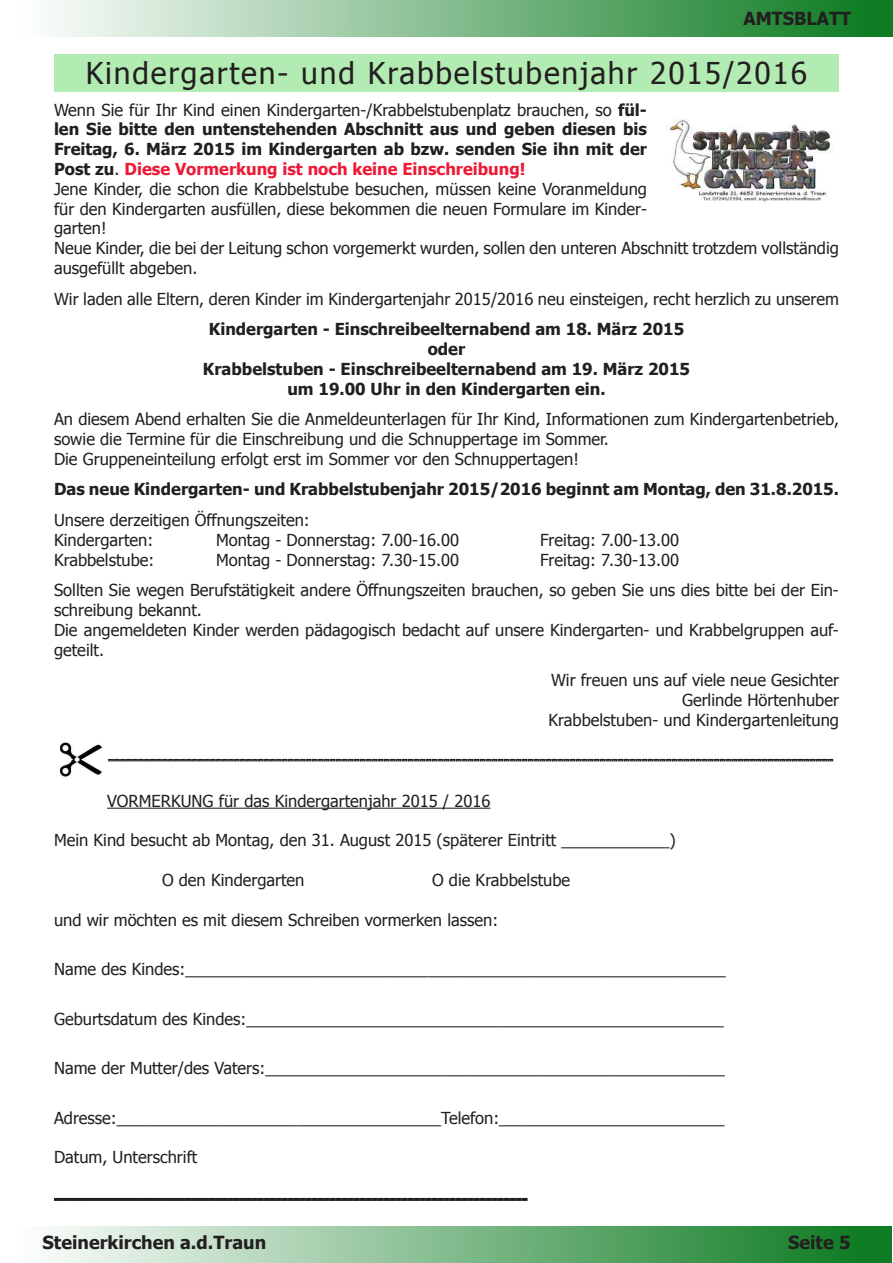
<style>
.page{position:relative;width:893px;height:1263px;background:#fff}
.page>*{position:absolute;margin:0;border:0;box-sizing:border-box;transform-origin:0 0}
.t1{font:30px "Tahoma";letter-spacing:.06em;color:#231f20}
.t2{font:700 18px "Tahoma";color:#231f20}
.t3{font:16.5px/19.8px "Tahoma";color:#231f20}
.t4{font:700 16.5px/19.8px "Tahoma";color:#231f20;text-align:center}
.s1{font-weight:700}
.s2{font-weight:700;color:#ed1a37}
</style>
<div class="page">
<div style="left:0;top:1226px;width:891px;height:37px;background:linear-gradient(to right,#fff,#06781b)"></div>
<div style="left:0;top:0;width:893px;height:37px;background:linear-gradient(to right,#fff,#08791d)"></div>
<div style="left:54px;top:54px;width:785px;height:37px;background:#b3ecb3"></div>
<hr style="left:107px;top:808px;width:383px;height:1px;background:#231f20">
<svg style="left:109px;top:759px;width:724px;height:2px"></svg>
<svg style="left:54px;top:1198px;width:474px;height:3px"></svg>
<img style="left:59px;top:742px;width:43px;height:35px">
<img style="left:666px;top:119px;width:167px;height:83px">
<p class="t2" style="left:743px;top:6px;width:109px">AMTSBLATT</p>
<h1 class="t1" style="left:86px;top:53px;width:723px">Kindergarten- und Krabbelstubenjahr 2015/2016</h1>
<p class="t3" style="left:54px;top:99px;width:786px">Wenn Sie für Ihr Kind einen Kindergarten-/Krabbelstubenplatz brauchen, so <span class="s1">fül-<br>len Sie bitte den untenstehenden Abschnitt aus und geben diesen bis<br>Freitag, 6. März 2015 im Kindergarten ab bzw. senden Sie ihn mit der<br>Post zu</span>. <span class="s2">Diese Vormerkung ist noch keine Einschreibung!<br></span>Jene Kinder, die schon die Krabbelstube besuchen, müssen keine Voranmeldung<br>für den Kindergarten ausfüllen, diese bekommen die neuen Formulare im Kinder-<br>garten!<br>Neue Kinder, die bei der Leitung schon vorgemerkt wurden, sollen den unteren Abschnitt trotzdem vollständig ausgefüllt abgeben.</p>
<p class="t3" style="left:54px;top:288px;width:786px">Wir laden alle Eltern, deren Kinder im Kindergartenjahr 2015/2016 neu einsteigen, recht herzlich zu unserem</p>
<p class="t4" style="left:203px;top:318px;width:489px">Kindergarten - Einschreibeelternabend am 18. März 2015 oder<br>Krabbelstuben - Einschreibeelternabend am 19. März 2015 um 19.00 Uhr in den Kindergarten ein.</p>
<p class="t3" style="left:54px;top:408px;width:786px">An diesem Abend erhalten Sie die Anmeldeunterlagen für Ihr Kind, Informationen zum Kindergartenbetrieb, sowie die Termine für die Einschreibung und die Schnuppertage im Sommer.<br>Die Gruppeneinteilung erfolgt erst im Sommer vor den Schnuppertagen!</p>
<p class="t4" style="left:54px;top:478px;width:786px">Das neue Kindergarten- und Krabbelstubenjahr 2015/2016 beginnt am Montag, den 31.8.2015.</p>
<p class="t3" style="left:54px;top:509px;width:257px">Unsere derzeitigen Öffnungszeiten:<br>Kindergarten:</p>
<p class="t3" style="left:216px;top:529px;width:245px">Montag - Donnerstag: 7.00-16.00</p>
<p class="t3" style="left:540px;top:529px;width:141px">Freitag: 7.00-13.00</p>
<p class="t3" style="left:54px;top:549px;width:102px">Krabbelstube:</p>
<p class="t3" style="left:216px;top:549px;width:245px">Montag - Donnerstag: 7.30-15.00</p>
<p class="t3" style="left:54px;top:543px;width:786px;line-height:30.6px;text-indent:486px">Freitag: 7.30-13.00<br>Sollten Sie wegen Berufstätigkeit andere Öffnungszeiten brauchen, so geben Sie uns dies bitte bei der Ein-</p>
<p class="t3" style="left:54px;top:599px;width:786px">schreibung bekannt.<br>Die angemeldeten Kinder werden pädagogisch bedacht auf unsere Kindergarten- und Krabbelgruppen auf&shy;geteilt.</p>
<p class="t3" style="left:549px;top:669px;width:292px;text-align:right">Wir freuen uns auf viele neue Gesichter<br>Gerlinde Hörtenhuber<br>Krabbelstuben- und Kindergartenleitung</p>
<p class="t3" style="left:108px;top:749px;width:726px">-------------------------------------------------------------------------------------------------------------------------</p>
<p class="t3" style="left:107px;top:790px;width:385px">VORMERKUNG für das Kindergartenjahr 2015 / 2016</p>
<p class="t3" style="left:54px;top:830px;width:623px">Mein Kind besucht ab Montag, den 31. August 2015 (späterer Eintritt ____________)</p>
<p class="t3" style="left:162px;top:869px;width:144px">O den Kindergarten</p>
<p class="t3" style="left:432px;top:869px;width:140px">O die Krabbelstube</p>
<p class="t3" style="left:54px;top:909px;width:446px">und wir möchten es mit diesem Schreiben vormerken lassen:</p>
<p class="t3" style="left:54px;top:958px;width:673px">Name des Kindes:____________________________________________________________</p>
<p class="t3" style="left:54px;top:1008px;width:671px">Geburtsdatum des Kindes:_____________________________________________________</p>
<p class="t3" style="left:54px;top:1057px;width:672px">Name der Mutter/des Vaters:___________________________________________________</p>
<p class="t3" style="left:54px;top:1107px;width:672px">Adresse:____________________________________Telefon:_________________________</p>
<p class="t3" style="left:54px;top:1146px;width:145px">Datum, Unterschrift</p>
<p class="t2" style="left:43px;top:1229px;width:225px">Steinerkirchen a.d.Traun</p>
<p class="t2" style="left:788px;top:1229px;width:64px">Seite 5</p>
</div>
